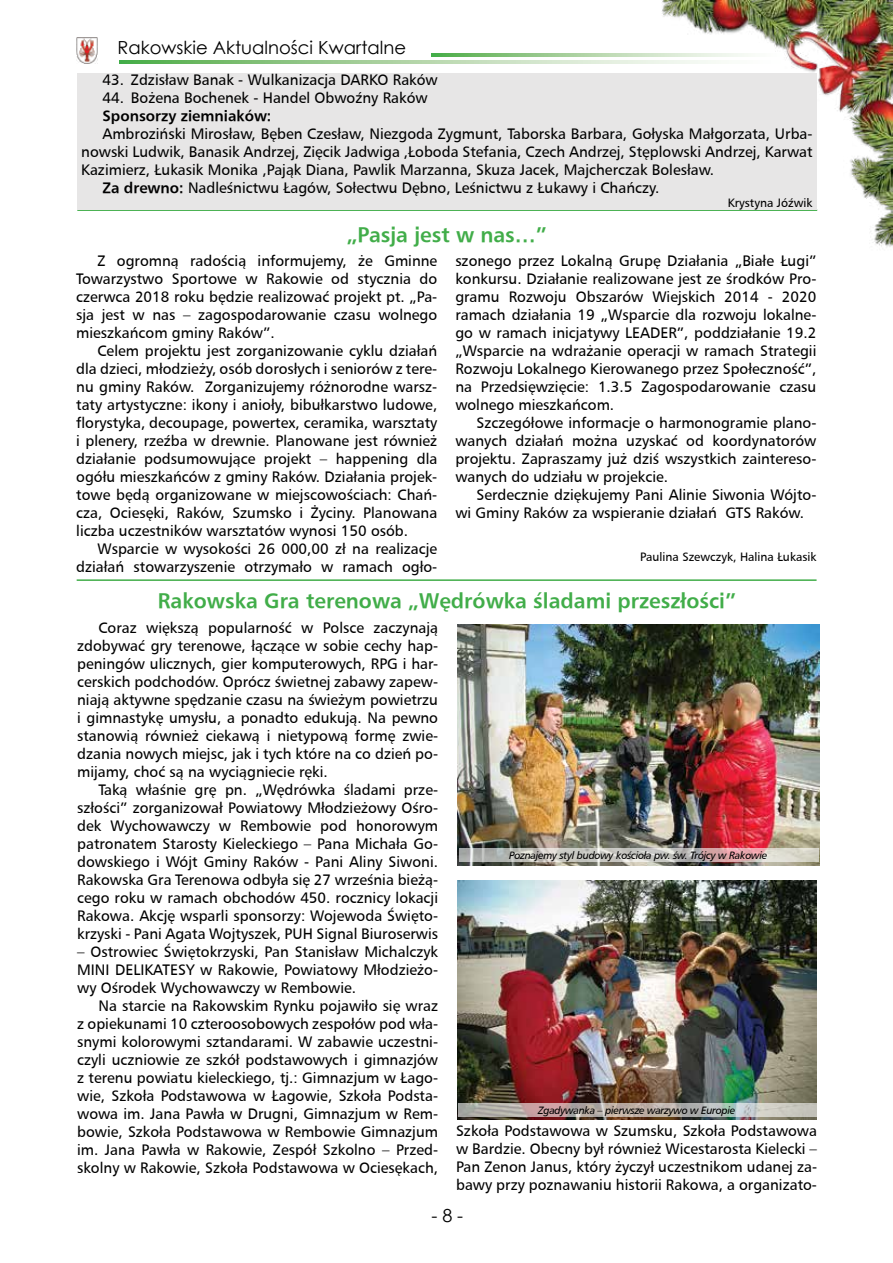
<style>
.page{position:relative;width:893px;height:1263px;background:#fff}
.page>*{position:absolute;margin:0;border:0;box-sizing:border-box;transform-origin:0 0}
.t1{font:21px "Humanist 777 AT Bold";color:#41ad49}
.t2{font:18px "Century Gothic";color:#000}
.t3{font:15px/18px "Humanist 777 AT";color:#000;text-align:justify}
.t4{font:15px "Humanist 777 AT Bold";color:#000}
.t5{font:12px "Humanist 777 AT";color:#000}
.t6{font:10.5px "Humanist 777 AT Italic";letter-spacing:-.03em;color:#000}
.s1{font-family:"Humanist 777 AT Bold"}
</style>
<div class="page">
<img style="left:645px;top:0;width:248px;height:247px">
<svg style="left:119px;top:61px;width:664px;height:3px"></svg>
<svg style="left:432px;top:54px;width:351px;height:2px"></svg>
<img style="left:77px;top:37px;width:21px;height:26px">
<hr style="left:77px;top:209px;width:740px;height:2px;background:#41ad49">
<hr style="left:77px;top:579px;width:740px;height:2px;background:#41ad49">
<img style="left:457px;top:624px;width:362px;height:241px">
<img style="left:457px;top:881px;width:359px;height:238px">
<svg style="left:459px;top:848px;width:360px;height:13px"></svg>
<svg style="left:459px;top:1103px;width:358px;height:13px"></svg>
<div style="left:77px;top:73px;width:740px;height:136px;background:#e7e6e6"></div>
<p class="t2" style="left:117px;top:35px;width:290px">Rakowskie Aktualności Kwartalne</p>
<p class="t3" style="left:102px;top:71px;width:337px">43. Zdzisław Banak - Wulkanizacja DARKO Raków</p>
<p class="t3" style="left:102px;top:89px;width:327px">44. Bożena Bochenek - Handel Obwoźny Raków</p>
<p class="t4" style="left:102px;top:107px;width:170px">Sponsorzy ziemniaków:</p>
<p class="t3" style="left:102px;top:125px;width:712px">Ambroziński Mirosław, Bęben Czesław, Niezgoda Zygmunt, Taborska Barbara, Gołyska Małgorzata, Urba-</p>
<p class="t3" style="left:81px;top:143px;width:733px">nowski Ludwik, Banasik Andrzej, Zięcik Jadwiga ,Łoboda Stefania, Czech Andrzej, Stęplowski Andrzej, Karwat</p>
<p class="t3" style="left:81px;top:161px;width:634px">Kazimierz, Łukasik Monika ,Pająk Diana, Pawlik Marzanna, Skuza Jacek, Majcherczak Bolesław.</p>
<p class="t3" style="left:102px;top:179px;width:558px"><span class="s1">Za drewno:</span> Nadleśnictwu Łagów, Sołectwu Dębno, Leśnictwu z Łukawy i Chańczy.</p>
<p class="t5" style="left:728px;top:196px;width:86px">Krystyna Jóźwik</p>
<h1 class="t1" style="left:347px;top:223px;width:202px">„Pasja jest w nas…”</h1>
<p class="t3" style="left:76px;top:252px;width:363px;text-indent:21px">Z ogromną radością informujemy, że Gminne Towarzystwo Sportowe w Rakowie od stycznia do czerwca 2018 roku będzie realizować projekt pt. „Pa&shy;sja jest w nas – zagospodarowanie czasu wolnego mieszkańcom gminy Raków”.</p>
<p class="t3" style="left:76px;top:342px;width:363px;text-indent:21px">Celem projektu jest zorganizowanie cyklu działań dla dzieci, młodzieży, osób dorosłych i seniorów z tere&shy;nu gminy Raków. Zorganizujemy różnorodne warsz&shy;taty artystyczne: ikony i anioły, bibułkarstwo ludowe, florystyka, decoupage, powertex, ceramika, warsztaty i plenery, rzeźba w drewnie. Planowane jest również działanie podsumowujące projekt – happening dla ogółu mieszkańców z gminy Raków. Działania projek&shy;towe będą organizowane w miejscowościach: Chań&shy;cza, Ociesęki, Raków, Szumsko i Życiny. Planowana liczba uczestników warsztatów wynosi 150 osób.</p>
<p class="t3" style="left:76px;top:540px;width:363px;text-align:right">Wsparcie w wysokości 26 000,00 zł na realizacje działań stowarzyszenie otrzymało w ramach ogło-</p>
<p class="t3" style="left:455px;top:252px;width:363px">szonego przez Lokalną Grupę Działania „Białe Ługi” konkursu. Działanie realizowane jest ze środków Pro&shy;gramu Rozwoju Obszarów Wiejskich 2014 - 2020 ramach działania 19 „Wsparcie dla rozwoju lokalne&shy;go w ramach inicjatywy LEADER”, poddziałanie 19.2 „Wsparcie na wdrażanie operacji w ramach Strategii Rozwoju Lokalnego Kierowanego przez Społeczność”, na Przedsięwzięcie: 1.3.5 Zagospodarowanie czasu wolnego mieszkańcom.</p>
<p class="t3" style="left:455px;top:414px;width:363px;text-indent:21px">Szczegółowe informacje o harmonogramie plano&shy;wanych działań można uzyskać od koordynatorów projektu. Zapraszamy już dziś wszystkich zaintereso&shy;wanych do udziału w projekcie.</p>
<p class="t3" style="left:455px;top:486px;width:363px;text-indent:21px">Serdecznie dziękujemy Pani Alinie Siwonia Wójto&shy;wi Gminy Raków za wspieranie działań GTS Raków.</p>
<p class="t5" style="left:640px;top:550px;width:178px">Paulina Szewczyk, Halina Łukasik</p>
<h1 class="t1" style="left:158px;top:588px;width:580px">Rakowska Gra terenowa „Wędrówka śladami przeszłości”</h1>
<p class="t3" style="left:77px;top:619px;width:362px;text-indent:21px">Coraz większą popularność w Polsce zaczynają zdobywać gry terenowe, łączące w sobie cechy hap&shy;peningów ulicznych, gier komputerowych, RPG i har&shy;cerskich podchodów. Oprócz świetnej zabawy zapew&shy;niają aktywne spędzanie czasu na świeżym powietrzu i gimnastykę umysłu, a ponadto edukują. Na pewno stanowią również ciekawą i nietypową formę zwie&shy;dzania nowych miejsc, jak i tych które na co dzień po&shy;mijamy, choć są na wyciągniecie ręki.</p>
<p class="t3" style="left:77px;top:781px;width:362px;text-indent:21px">Taką właśnie grę pn. „Wędrówka śladami prze&shy;szłości” zorganizował Powiatowy Młodzieżowy Ośro&shy;dek Wychowawczy w Rembowie pod honorowym patronatem Starosty Kieleckiego – Pana Michała Go&shy;dowskiego i Wójt Gminy Raków - Pani Aliny Siwoni.<br>Rakowska Gra Terenowa odbyła się 27 września bieżą&shy;cego roku w ramach obchodów 450. rocznicy lokacji Rakowa. Akcję wsparli sponsorzy: Wojewoda Święto&shy;krzyski - Pani Agata Wojtyszek, PUH Signal Biuroserwis</p>
<p class="t3" style="left:77px;top:943px;width:362px">– Ostrowiec Świętokrzyski, Pan Stanisław Michalczyk MINI DELIKATESY w Rakowie, Powiatowy Młodzieżo&shy;wy Ośrodek Wychowawczy w Rembowie.</p>
<p class="t3" style="left:77px;top:997px;width:362px;text-indent:21px">Na starcie na Rakowskim Rynku pojawiło się wraz z opiekunami 10 czteroosobowych zespołów pod wła&shy;snymi kolorowymi sztandarami. W zabawie uczestni&shy;czyli uczniowie ze szkół podstawowych i gimnazjów z terenu powiatu kieleckiego, tj.: Gimnazjum w Łago&shy;wie, Szkoła Podstawowa w Łagowie, Szkoła Podsta&shy;wowa im. Jana Pawła w Drugni, Gimnazjum w Rem&shy;bowie, Szkoła Podstawowa w Rembowie Gimnazjum im. Jana Pawła w Rakowie, Zespół Szkolno – Przed&shy;skolny w Rakowie, Szkoła Podstawowa w Ociesękach,</p>
<p class="t6" style="left:509px;top:849px;width:260px">Poznajemy styl budowy kościoła pw. św. Trójcy w Rakowie</p>
<p class="t6" style="left:538px;top:1104px;width:199px">Zgadywanka – pierwsze warzywo w Europie</p>
<p class="t3" style="left:456px;top:1122px;width:362px">Szkoła Podstawowa w Szumsku, Szkoła Podstawowa w Bardzie. Obecny był również Wicestarosta Kielecki – Pan Zenon Janus, który życzył uczestnikom udanej za&shy;bawy przy poznawaniu historii Rakowa, a organizato-</p>
<p class="t2" style="left:431px;top:1203px;width:33px">- 8 -</p>
</div>
